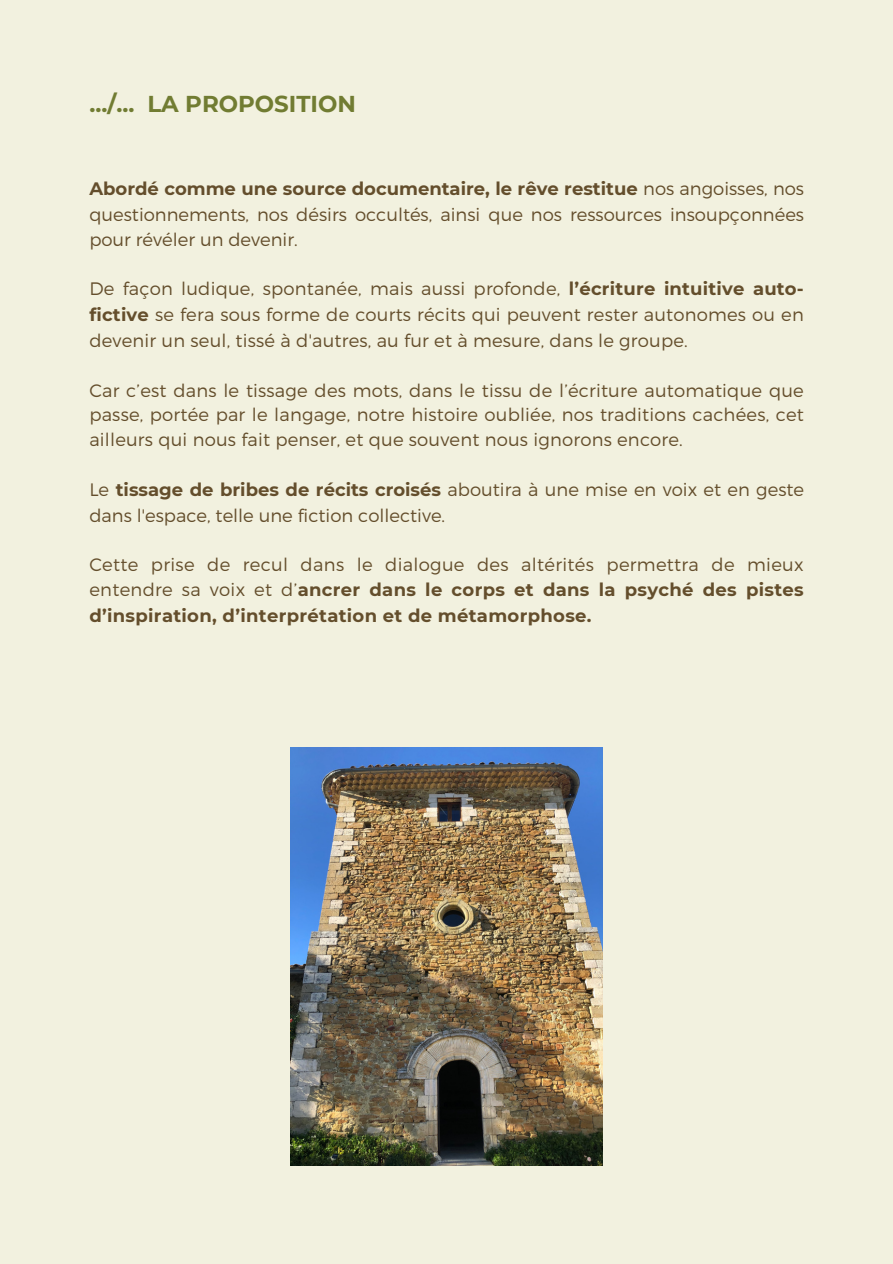
<style>
.page{position:relative;width:893px;height:1264px;background:#fff}
.page>*{position:absolute;margin:0;border:0;box-sizing:border-box;transform-origin:0 0}
.t1{font:700 22.95px "Montserrat";color:#717c32}
.t2{font:300 18px/25.8px "Montserrat";color:#644e2c;text-align:justify}
.t3{font:700 18px/25.3px "Montserrat";letter-spacing:.015em;color:#644e2c;text-align:justify}
.s1{font-weight:700}
.s2{font-weight:300}
</style>
<div class="page">
<div style="left:0;top:0;width:892px;height:1263px;background:#f2f1df"></div>
<img style="left:290px;top:747px;width:313px;height:418px">
<p class="t1" style="left:89px;top:90px;width:268px">.../... LA PROPOSITION</p>
<p class="t2" style="left:89px;top:175px;width:716px;line-height:25.3px"><span class="s1">Abordé comme une source documentaire, le rêve restitue</span> nos angoisses, nos questionnements, nos désirs occultés, ainsi que nos ressources insoupçonnées pour révéler un devenir.</p>
<p class="t2" style="left:89px;top:275px;width:716px">De façon ludique, spontanée, mais aussi profonde, <span class="s1">l’écriture intuitive auto&shy;fictive</span> se fera sous forme de courts récits qui peuvent rester autonomes ou en devenir un seul, tissé à d'autres, au fur et à mesure, dans le groupe.</p>
<p class="t2" style="left:89px;top:377px;width:716px;line-height:24.8px">Car c’est dans le tissage des mots, dans le tissu de l’écriture automatique que passe, portée par le langage, notre histoire oubliée, nos traditions cachées, cet ailleurs qui nous fait penser, et que souvent nous ignorons encore.</p>
<p class="t2" style="left:89px;top:475px;width:716px">Le <span class="s1">tissage de bribes de récits croisés</span> aboutira à une mise en voix et en geste dans l'espace, telle une fiction collective.</p>
<p class="t3" style="left:89px;top:552px;width:716px"><span class="s2">Cette prise de recul dans le dialogue des altérités permettra de mieux entendre sa voix et d’</span>ancrer dans le corps et dans la psyché des pistes d’inspiration, d’interprétation et de métamorphose.</p>
</div>
